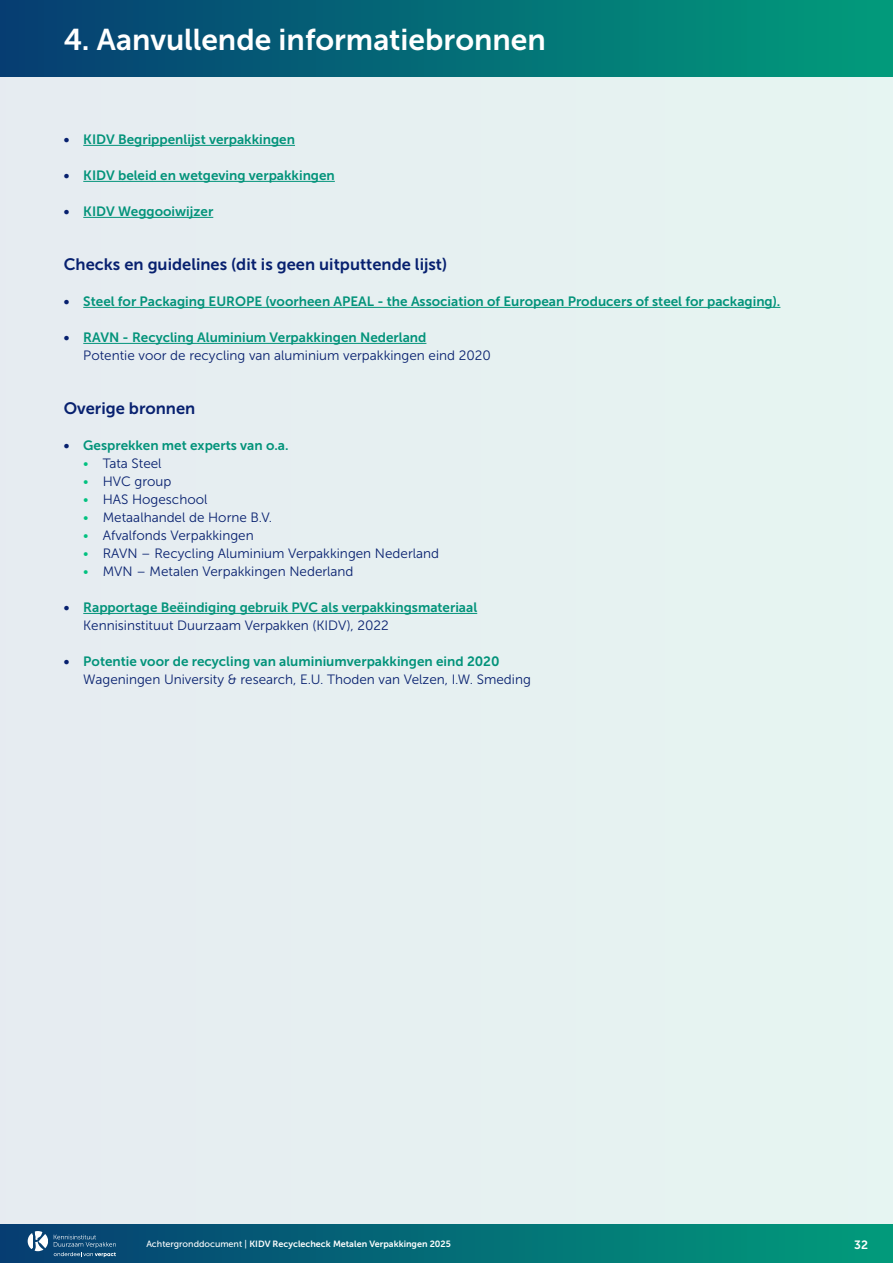
<style>
.page{position:relative;width:893px;height:1263px;background:#fff}
.page>*{position:absolute;margin:0;border:0;box-sizing:border-box;transform-origin:0 0}
.BODY{font:30px "Museo Sans 700";color:#fff}
.BODY-2{font:16.5px "Museo Sans 700";color:#07206f}
.BODY-3{font:13.5px "Museo Sans 700";color:#02937a}
.BODY-4{font:13.5px "Museo Sans 300";color:#07206f}
.t1{font:12px "Museo Sans 700";color:#fff}
.t2{font:9px "Museo Sans 700";color:#fff}
.s1{color:#07206f}
.s2{color:#01c180}
.s3{font-family:"Museo Sans 500"}
</style>
<div class="page">
<div style="left:0;top:1225px;width:893px;height:38px;background:linear-gradient(to right,#063d72,#029c7b)"></div>
<div style="left:0;top:0;width:893px;height:77px;background:linear-gradient(to right,#063d72,#029c7b)"></div>
<svg style="left:27px;top:1231px;width:89px;height:26px"></svg>
<div style="left:0;top:77px;width:893px;height:1148px;background:#e6f0f1"></div>
<hr style="left:83px;top:145px;width:212px;height:1px;background:#02937a">
<hr style="left:83px;top:181px;width:252px;height:1px;background:#02937a">
<hr style="left:83px;top:217px;width:130px;height:1px;background:#02937a">
<hr style="left:83px;top:307px;width:697px;height:1px;background:#02937a">
<hr style="left:83px;top:343px;width:343px;height:1px;background:#02937a">
<hr style="left:83px;top:613px;width:394px;height:1px;background:#02937a">
<p class="BODY" style="left:64px;top:22px;width:484px">4. Aanvullende informatiebronnen</p>
<p class="BODY-3" style="left:64px;top:132px;width:233px"><span class="s1">•</span> KIDV Begrippenlijst verpakkingen</p>
<p class="BODY-3" style="left:64px;top:168px;width:273px"><span class="s1">•</span> KIDV beleid en wetgeving verpakkingen</p>
<p class="BODY-3" style="left:64px;top:204px;width:151px"><span class="s1">•</span> KIDV Weggooiwijzer</p>
<p class="BODY-2" style="left:64px;top:255px;width:385px">Checks en guidelines (dit is geen uitputtende lijst)</p>
<p class="BODY-3" style="left:64px;top:294px;width:718px"><span class="s1">•</span> Steel for Packaging EUROPE (voorheen APEAL - the Association of European Producers of steel for packaging).</p>
<p class="BODY-3" style="left:64px;top:330px;width:364px"><span class="s1">•</span> RAVN - Recycling Aluminium Verpakkingen Nederland</p>
<p class="BODY-4" style="left:83px;top:348px;width:409px">Potentie voor de recycling van aluminium verpakkingen eind 2020</p>
<p class="BODY-2" style="left:64px;top:399px;width:133px">Overige bronnen</p>
<p class="BODY-3" style="left:64px;top:438px;width:226px"><span class="s1">•</span> Gesprekken met experts van o.a.</p>
<p class="BODY-4" style="left:83px;top:456px;width:80px"><span class="s2">•</span> Tata Steel</p>
<p class="BODY-4" style="left:83px;top:474px;width:90px"><span class="s2">•</span> HVC group</p>
<p class="BODY-4" style="left:83px;top:492px;width:126px"><span class="s2">•</span> HAS Hogeschool</p>
<p class="BODY-4" style="left:83px;top:510px;width:191px"><span class="s2">•</span> Metaalhandel de Horne B.V.</p>
<p class="BODY-4" style="left:83px;top:528px;width:172px"><span class="s2">•</span> Afvalfonds Verpakkingen</p>
<p class="BODY-4" style="left:83px;top:546px;width:357px"><span class="s2">•</span> RAVN – Recycling Aluminium Verpakkingen Nederland</p>
<p class="BODY-4" style="left:83px;top:564px;width:272px"><span class="s2">•</span> MVN – Metalen Verpakkingen Nederland</p>
<p class="BODY-3" style="left:64px;top:600px;width:415px"><span class="s1">•</span> Rapportage Beëindiging gebruik PVC als verpakkingsmateriaal</p>
<p class="BODY-4" style="left:83px;top:618px;width:307px">Kennisinstituut Duurzaam Verpakken (KIDV), 2022</p>
<p class="BODY-3" style="left:64px;top:654px;width:437px"><span class="s1">•</span> Potentie voor de recycling van aluminiumverpakkingen eind 2020</p>
<p class="BODY-4" style="left:83px;top:672px;width:449px">Wageningen University &amp; research, E.U. Thoden van Velzen, I.W. Smeding</p>
<p class="t2" style="left:146px;top:1239px;width:306px"><span class="s3">Achtergronddocument |</span> KIDV Recyclecheck Metalen Verpakkingen 2025</p>
<p class="t1" style="left:854px;top:1238px;width:15px">32</p>
</div>
